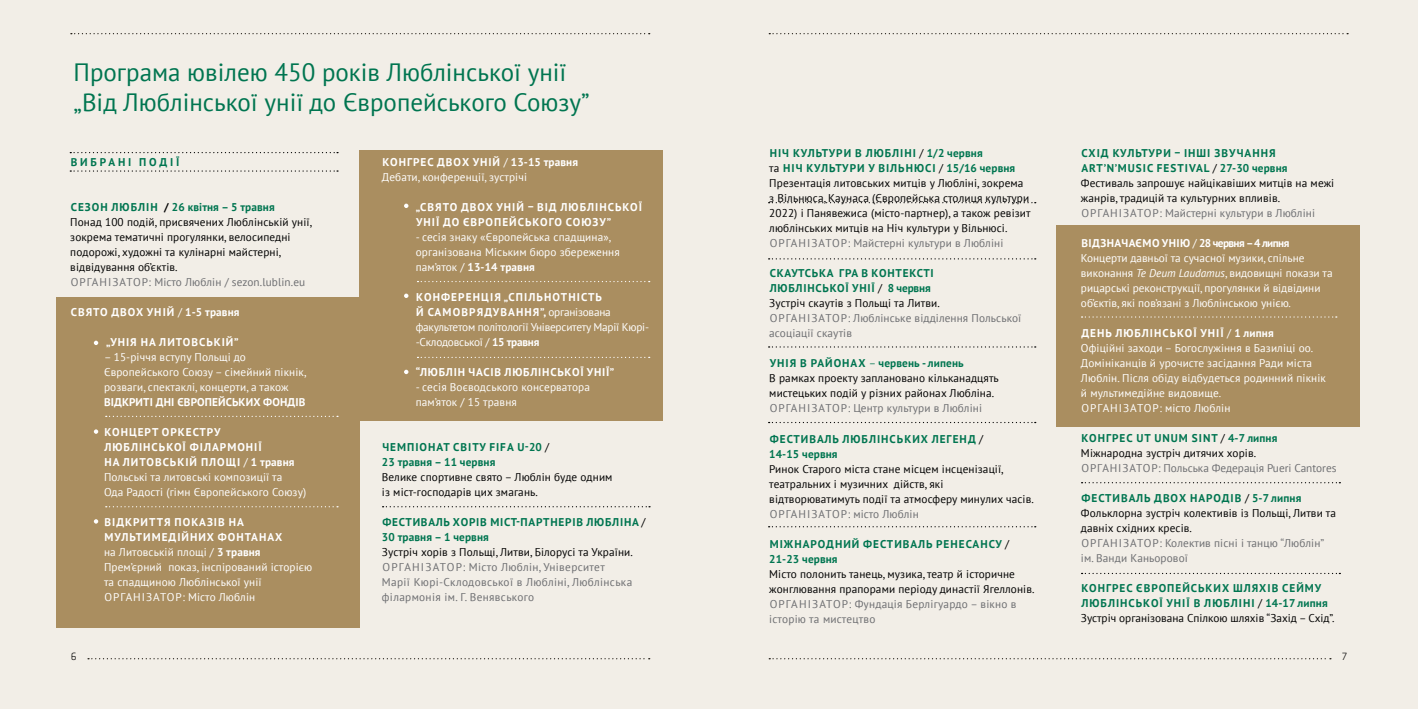
<style>
.page{position:relative;width:1418px;height:709px;background:#fff}
.page>*{position:absolute;margin:0;border:0;box-sizing:border-box;transform-origin:0 0}
.t1{font:25px/30px "PT Sans";color:#007550}
.t2{font:11.25px/15px "PT Sans";letter-spacing:.01em;color:#000}
.t3{font:11.25px/15px "PT Sans";letter-spacing:.01em;color:#fff}
.t4{font:11.25px/15px "PT Sans";letter-spacing:.015em;color:#6d6e71}
.t5{font:700 11.25px/15px "PT Sans";letter-spacing:.09em;color:#007550}
.t6{font:700 11.25px/15px "PT Sans";letter-spacing:.07em;color:#007550}
.t7{font:11.25px/15px "PT Sans";letter-spacing:-.02em;color:#fff}
.t8{font:700 11.25px/15px "PT Sans";letter-spacing:.09em;color:#fff}
.t9{font:700 11.25px/15px "PT Sans";letter-spacing:.03em;color:#007550}
.t10{font:700 11.25px "PT Sans";letter-spacing:.01em;color:#fff}
.t11{font:700 11.25px "PT Sans";letter-spacing:.07em;color:#fff}
.t12{font:700 11.25px "PT Sans";letter-spacing:.255em;color:#007550}
.t13{font:300 11.25px "Klavika";color:#000}
.s1{font-weight:700;color:#007550}
.s2{font-weight:700}
.s3{font-weight:400}
.s4{font-weight:400;color:#000}
.s5{color:#007550}
.s6{font-style:italic}
</style>
<div class="page">
<div style="left:0;top:0;width:1417px;height:709px;background:#f2eee7"></div>
<div style="left:1056px;top:225px;width:303px;height:202px;background:#aa8e60"></div>
<div style="left:57px;top:297px;width:303px;height:330px;background:#aa8e60"></div>
<div style="left:360px;top:151px;width:303px;height:270px;background:#aa8e60"></div>
<svg style="left:382px;top:506px;width:268px;height:1px"></svg>
<svg style="left:768px;top:258px;width:267px;height:1px"></svg>
<svg style="left:768px;top:202px;width:267px;height:1px"></svg>
<svg style="left:1081px;top:316px;width:255px;height:1px"></svg>
<svg style="left:1081px;top:482px;width:259px;height:1px"></svg>
<svg style="left:1081px;top:573px;width:259px;height:1px"></svg>
<svg style="left:768px;top:346px;width:267px;height:1px"></svg>
<svg style="left:768px;top:422px;width:267px;height:1px"></svg>
<svg style="left:768px;top:526px;width:267px;height:1px"></svg>
<svg style="left:106px;top:416px;width:232px;height:1px"></svg>
<svg style="left:417px;top:281px;width:232px;height:1px"></svg>
<svg style="left:417px;top:357px;width:232px;height:1px"></svg>
<svg style="left:106px;top:506px;width:232px;height:1px"></svg>
<svg style="left:70px;top:152px;width:268px;height:1px"></svg>
<svg style="left:70px;top:170px;width:268px;height:2px"></svg>
<svg style="left:94px;top:341px;width:4px;height:4px"></svg>
<svg style="left:404px;top:204px;width:4px;height:4px"></svg>
<svg style="left:404px;top:293px;width:4px;height:5px"></svg>
<svg style="left:404px;top:370px;width:4px;height:4px"></svg>
<svg style="left:94px;top:429px;width:4px;height:5px"></svg>
<svg style="left:94px;top:519px;width:4px;height:4px"></svg>
<h1 class="t1" style="left:73px;top:57px;width:517px">Програма ювілею 450 років Люблінської унії „Від Люблінської унії до Європейського Союзу”</h1>
<p class="t12" style="left:71px;top:154px;width:110px">ВИБРАНІ ПОДІЇ</p>
<p class="t2" style="left:70px;top:199px;width:243px"><span class="s1">СЕЗОН ЛЮБЛІН</span> <span class="s2">/</span> <span class="s1">26 квітня – 5 травня<br></span>Понад 100 подій, присвячених Люблінській унії, зокрема тематичні прогулянки, велосипедні подорожі, художні та кулінарні майстерні, відвідування об’єктів.</p>
<p class="t4" style="left:71px;top:274px;width:236px">ОРГАНІЗАТОР: Місто Люблін / sezon.lublin.eu</p>
<p class="t8" style="left:71px;top:304px;width:170px">СВЯТО ДВОХ УНІЙ <span class="s3">/</span> 1-5 травня</p>
<p class="t8" style="left:106px;top:334px;width:134px">„УНІЯ НА ЛИТОВСЬКІЙ”</p>
<p class="t3" style="left:104px;top:349px;width:204px">– 15-річчя вступу Польщі до<br>Європейського Союзу – сімейний пікнік, розваги, спектаклі, концерти, а також</p>
<p class="t10" style="left:104px;top:394px;width:203px">ВІДКРИТІ ДНІ ЄВРОПЕЙСЬКИХ ФОНДІВ</p>
<p class="t3" style="left:104px;top:424px;width:204px"><span class="s2">КОНЦЕРТ ОРКЕСТРУ<br>ЛЮБЛІНСЬКОЇ ФІЛАРМОНІЇ<br>НА ЛИТОВСЬКІЙ ПЛОЩІ</span> / <span class="s2">1 травня<br></span>Польські та литовські композиції та<br>Ода Радості (гімн Європейського Союзу)</p>
<p class="t3" style="left:104px;top:514px;width:210px"><span class="s2">ВІДКРИТТЯ ПОКАЗІВ НА<br>МУЛЬТИМЕДІЙНИХ ФОНТАНАХ<br></span>на Литовській площі / <span class="s2">3 травня<br></span>Прем’єрний показ, інспірований історією та спадщиною Люблінської унії<br>ОРГАНІЗАТОР: Місто Люблін</p>
<p class="t3" style="left:382px;top:154px;width:198px"><span class="s2">КОНГРЕС ДВОХ УНІЙ</span> / <span class="s2">13-15 травня<br></span>Дебати, конференції, зустрічі</p>
<p class="t8" style="left:416px;top:199px;width:228px">„СВЯТО ДВОХ УНІЙ – ВІД ЛЮБЛІНСЬКОЇ<br>УНІЇ ДО ЄВРОПЕЙСЬКОГО СОЮЗУ”</p>
<p class="t3" style="left:416px;top:229px;width:205px">- сесія знаку «Європейська спадщина», організована Міським бюро збереження пам’яток / <span class="s2">13-14 травня</span></p>
<p class="t7" style="left:416px;top:289px;width:235px"><span class="s2">КОНФЕРЕНЦІЯ „СПІЛЬНОТНІСТЬ<br>Й САМОВРЯДУВАННЯ”,</span> організована факультетом політології Університету Марії Кюрі--Склодовської / <span class="s2">15 травня</span></p>
<p class="t11" style="left:416px;top:364px;width:200px">“ЛЮБЛІН ЧАСІВ ЛЮБЛІНСЬКОЇ УНІЇ”</p>
<p class="t3" style="left:416px;top:379px;width:176px">- cесія Воєводського консерватора пам’яток / 15 травня</p>
<p class="t9" style="left:382px;top:439px;width:169px">ЧЕМПІОНАТ СВІТУ FIFA U-20 <span class="s4">/<br></span>23 травня – 11 червня</p>
<p class="t2" style="left:382px;top:469px;width:232px">Велике спортивне свято – Люблін буде одним із міст-господарів цих змагань.</p>
<p class="t6" style="left:382px;top:514px;width:265px">ФЕСТИВАЛЬ ХОРІВ МІСТ-ПАРТНЕРІВ ЛЮБЛІНА <span class="s4">/<br></span>30 травня – 1 червня</p>
<p class="t2" style="left:382px;top:544px;width:252px">Зустріч хорів з Польщі, Литви, Білорусі та України.</p>
<p class="t4" style="left:382px;top:559px;width:252px">ОРГАНІЗАТОР: Місто Люблін, Університет<br>Марії Кюрі-Склодовської в Любліні, Люблінська філармонія ім. Г. Венявського</p>
<p class="t2" style="left:769px;top:146px;width:263px"><span class="s1">НІЧ КУЛЬТУРИ В ЛЮБЛІНІ</span> / <span class="s1">1/2 червня<br></span>та <span class="s1">НІЧ КУЛЬТУРИ У ВІЛЬНЮСІ</span> / <span class="s1">15/16 червня </span>Презентація литовських митців у Любліні, зокрема з Вільнюса, Каунаса (Європейська столиця культури 2022) i Панявежиса (місто-партнер), а також ревізит люблінських митців на Ніч культури у Вільнюсі.</p>
<p class="t4" style="left:769px;top:236px;width:235px">ОРГАНІЗАТОР: Майстерні культури в Любліні</p>
<p class="t6" style="left:769px;top:266px;width:172px">СКАУТСЬКА ГРА В КОНТЕКСТІ<br>ЛЮБЛІНСЬКОЇ УНІЇ <span class="s4">/</span> 8 червня<br><span class="s4">Зустріч скаутів з Польщі та Литви.</span></p>
<p class="t4" style="left:769px;top:311px;width:253px">ОРГАНІЗАТОР: Люблінське відділення Польської асоціації скаутів</p>
<p class="t2" style="left:769px;top:356px;width:231px"><span class="s1">УНІЯ В РАЙОНАХ</span> <span class="s5">–</span> <span class="s1">червень - липень<br></span>В рамках проекту заплановано кільканадцять мистецьких подій у різних районах Любліна.</p>
<p class="t4" style="left:769px;top:401px;width:214px">ОРГАНІЗАТОР: Центр культури в Любліні</p>
<p class="t5" style="left:769px;top:431px;width:215px">ФЕСТИВАЛЬ ЛЮБЛІНСЬКИХ ЛЕГЕНД <span class="s4">/<br></span>14-15 червня</p>
<p class="t2" style="left:769px;top:461px;width:266px">Ринок Старого міста стане місцем інсценізації, театральних і музичних дійств, які відтворюватимуть події та атмосферу минулих часів.</p>
<p class="t4" style="left:769px;top:506px;width:151px">ОРГАНІЗАТОР: місто Люблін</p>
<p class="t5" style="left:769px;top:536px;width:241px">МІЖНАРОДНИЙ ФЕСТИВАЛЬ РЕНЕСАНСУ <span class="s4">/<br></span>21-23 червня</p>
<p class="t2" style="left:769px;top:566px;width:267px">Місто полонить танець, музика, театр й історичне жонглювання прапорами періоду династії Ягеллонів.</p>
<p class="t4" style="left:769px;top:596px;width:249px">ОРГАНІЗАТОР: Фундація Берлігуардо – вікно в історію та мистецтво</p>
<p class="t2" style="left:1080px;top:145px;width:255px"><span class="s1">СХІД КУЛЬТУРИ – ІНШІ ЗВУЧАННЯ ART’N’MUSIC FESTIVAL</span> / <span class="s1">27-30 червня </span>Фестиваль запрошує найцікавіших митців на межі жанрів, традицій та культурних впливів.</p>
<p class="t4" style="left:1081px;top:205px;width:235px">ОРГАНІЗАТОР: Майстерні культури в Любліні</p>
<p class="t3" style="left:1080px;top:235px;width:253px"><span class="s2">ВІДЗНАЧАЄМО УНІЮ</span> / <span class="s2">28 червня – 4 липня </span>Концерти давньої та сучасної музики, спільне виконання <span class="s6">Te Deum Laudamus</span>, видовищні покази та рицарські реконструкції, прогулянки й відвідини об’єктів, які пов’язані з Люблінською унією.</p>
<p class="t3" style="left:1080px;top:325px;width:246px"><span class="s2">ДЕНЬ ЛЮБЛІНСЬКОЇ УНІЇ</span> / <span class="s2">1 липня<br></span>Офіційні заходи – Богослужіння в Базиліці оо.<br>Домініканців й урочисте засідання Ради міста Люблін. Після обіду відбудеться родинний пікнік й мультимедійне видовище.<br>ОРГАНІЗАТОР: місто Люблін</p>
<p class="t2" style="left:1080px;top:430px;width:198px"><span class="s1">КОНГРЕС UT UNUM SINT</span> / <span class="s1">4-7 липня<br></span>Міжнародна зустріч дитячих хорів.</p>
<p class="t4" style="left:1081px;top:460px;width:256px">ОРГАНІЗАТОР: Польська Федерація Pueri Cantores</p>
<p class="t2" style="left:1080px;top:490px;width:256px"><span class="s1">ФЕСТИВАЛЬ ДВОХ НАРОДІВ</span> / <span class="s1">5-7 липня<br></span>Фольклорна зустріч колективів із Польщі, Литви та давніх східних кресів.</p>
<p class="t4" style="left:1080px;top:535px;width:245px">ОРГАНІЗАТОР: Колектив пісні і танцю “Люблін” ім. Ванди Каньорової</p>
<p class="t5" style="left:1080px;top:580px;width:255px">КОНГРЕС ЄВРОПЕЙСЬКИХ ШЛЯХІВ СЕЙМУ<br>ЛЮБЛІНСЬКОЇ УНІЇ В ЛЮБЛІНІ <span class="s4">/</span> 14-17 липня<br><span class="s4">Зустріч організована Спілкою шляхів “Захід – Схід”.</span></p>
<p class="t13" style="left:71px;top:649px;width:7px">6</p>
<p class="t13" style="left:1342px;top:649px;width:6px">7</p>
</div>
